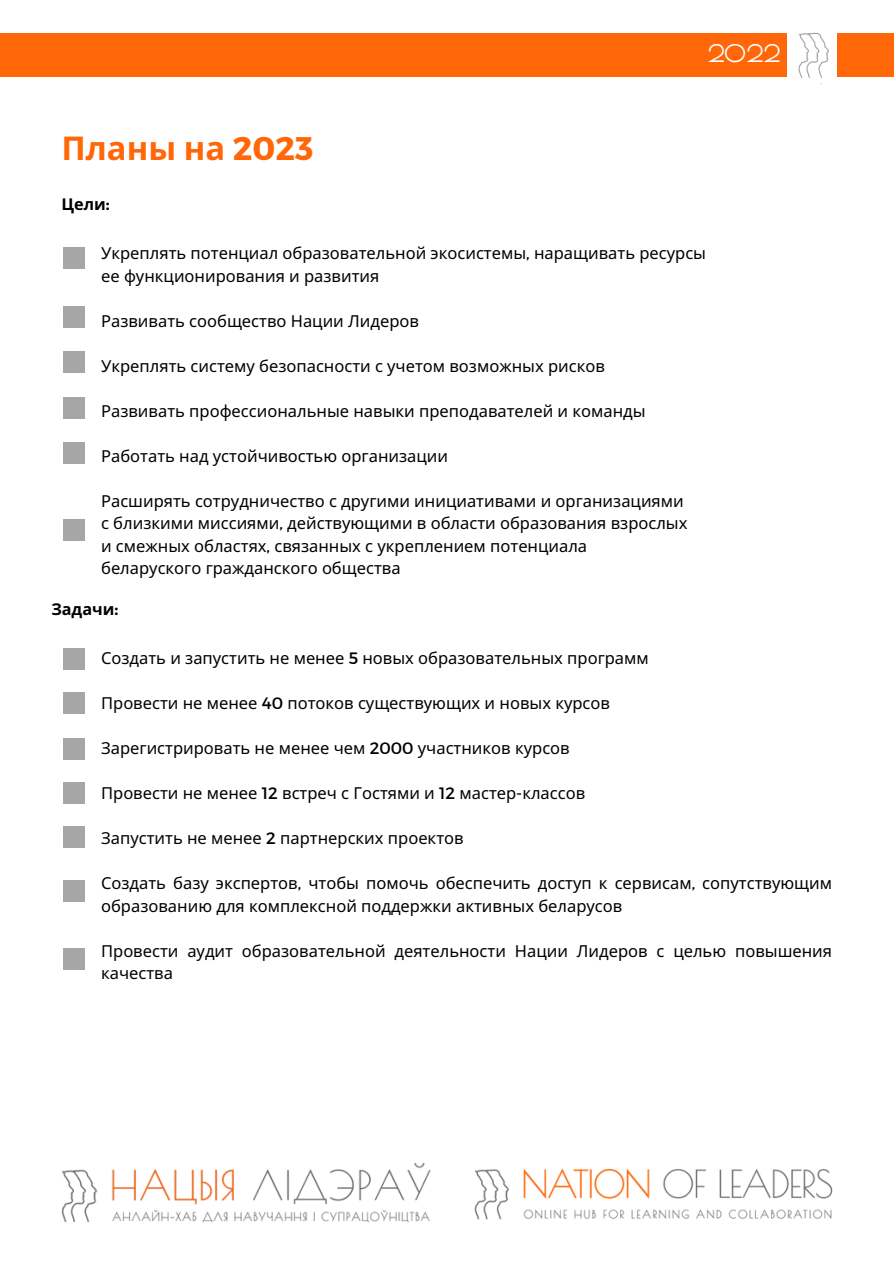
<style>
.page{position:relative;width:894px;height:1264px;background:#fff}
.page>*{position:absolute;margin:0;border:0;box-sizing:border-box;transform-origin:0 0}
.t1{font:700 32.7px "Noto Sans";color:#ff6709}
.t2{font:700 23.7px "Poiret One";color:#fff}
.t3{font:16.5px "Noto Sans";color:#000}
.t4{font:700 16.2px "Noto Sans";color:#000}
.s1{font-family:"Montserrat"}
</style>
<div class="page">
<div style="left:0;top:33px;width:786px;height:44px;background:#ff6709"></div>
<img style="left:798px;top:32px;width:31px;height:46px">
<div style="left:836px;top:33px;width:57px;height:44px;background:#ff6709"></div>
<div style="left:63px;top:247px;width:22px;height:22px;background:#a6a6a6"></div>
<div style="left:63px;top:306px;width:22px;height:22px;background:#a6a6a6"></div>
<div style="left:63px;top:351px;width:22px;height:22px;background:#a6a6a6"></div>
<div style="left:63px;top:397px;width:22px;height:21px;background:#a6a6a6"></div>
<div style="left:63px;top:442px;width:22px;height:21px;background:#a6a6a6"></div>
<div style="left:63px;top:519px;width:22px;height:22px;background:#a6a6a6"></div>
<div style="left:63px;top:648px;width:22px;height:21px;background:#a6a6a6"></div>
<div style="left:63px;top:692px;width:22px;height:21px;background:#a6a6a6"></div>
<div style="left:63px;top:738px;width:22px;height:22px;background:#a6a6a6"></div>
<div style="left:63px;top:782px;width:22px;height:22px;background:#a6a6a6"></div>
<div style="left:63px;top:826px;width:22px;height:22px;background:#a6a6a6"></div>
<div style="left:63px;top:880px;width:22px;height:22px;background:#a6a6a6"></div>
<div style="left:63px;top:948px;width:22px;height:22px;background:#a6a6a6"></div>
<img style="left:474px;top:1168px;width:359px;height:52px">
<img style="left:61px;top:1162px;width:370px;height:61px">
<h2 class="t1" style="left:61px;top:124px;width:253px">Планы на <span class="s1">2023</span></h2>
<p class="t4" style="left:61px;top:193px;width:50px">Цели<span class="s1">:</span></p>
<h1 class="t2" style="left:707px;top:40px;width:74px">2022</h1>
<h3 class="t3" style="left:101px;top:241px;width:606px">Укреплять потенциал образовательной экосистемы<span class="s1">,</span> наращивать ресурсы</h3>
<p class="t3" style="left:101px;top:264px;width:280px">ее функционирования и развития</p>
<p class="t3" style="left:101px;top:309px;width:319px">Развивать сообщество Нации Лидеров</p>
<p class="t3" style="left:101px;top:354px;width:505px">Укреплять систему безопасности с учетом возможных рисков</p>
<p class="t3" style="left:101px;top:399px;width:546px">Развивать профессиональные навыки преподавателей и команды</p>
<p class="t3" style="left:101px;top:444px;width:348px">Работать над устойчивостью организации</p>
<p class="t3" style="left:101px;top:489px;width:584px">Расширять сотрудничество с другими инициативами и организациями</p>
<p class="t3" style="left:101px;top:511px;width:587px">с близкими миссиями<span class="s1">,</span> действующими в области образования взрослых</p>
<p class="t3" style="left:101px;top:534px;width:487px">и смежных областях<span class="s1">,</span> связанных с укреплением потенциала</p>
<p class="t3" style="left:101px;top:556px;width:301px">беларуского гражданского общества</p>
<h3 class="t4" style="left:51px;top:598px;width:68px">Задачи<span class="s1">:</span></h3>
<p class="t3" style="left:101px;top:646px;width:549px">Создать и запустить не менее <span class="s1">5</span> новых образовательных программ</p>
<p class="t3" style="left:101px;top:691px;width:510px">Провести не менее <span class="s1">40</span> потоков существующих и новых курсов</p>
<p class="t3" style="left:101px;top:736px;width:470px">Зарегистрировать не менее чем <span class="s1">2000</span> участников курсов</p>
<p class="t3" style="left:101px;top:781px;width:485px">Провести не менее <span class="s1">12</span> встреч с Гостями и <span class="s1">12</span> мастер<span class="s1">-</span>классов</p>
<p class="t3" style="left:101px;top:826px;width:364px">Запустить не менее <span class="s1">2</span> партнерских проектов</p>
<p class="t3" style="left:101px;top:871px;width:732px">Создать базу экспертов<span class="s1">,</span> чтобы помочь обеспечить доступ к сервисам<span class="s1">,</span> сопутствующим</p>
<p class="t3" style="left:101px;top:894px;width:522px">образованию для комплексной поддержки активных беларусов</p>
<p class="t3" style="left:101px;top:939px;width:286px">Провести аудит образовательной</p>
<p class="t3" style="left:394px;top:939px;width:439px">деятельности Нации Лидеров с целью повышения</p>
<p class="t3" style="left:101px;top:961px;width:73px">качества</p>
</div>
